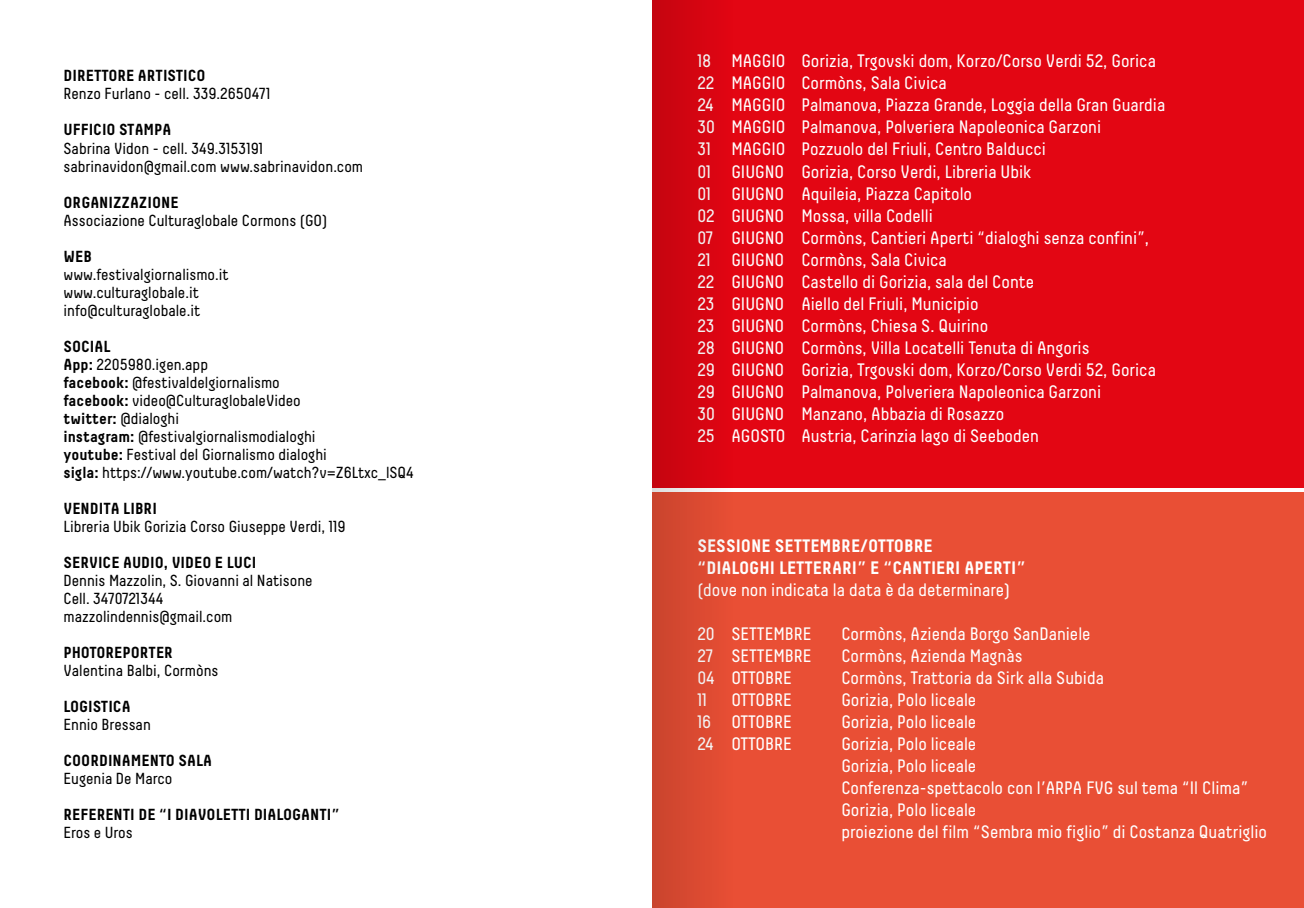
<style>
.page{position:relative;width:1304px;height:908px;background:#fff}
.page>*{position:absolute;margin:0;border:0;box-sizing:border-box;transform-origin:0 0}
.t1{font:18px/22px "Decima";color:#fff}
.t2{font:700 18px/22px "Decima";color:#fff}
.t3{font:16px/18px "Decima";color:#000}
.t4{font:700 16px "Decima";color:#000}
.s1{font-weight:700}
</style>
<div class="page">
<div style="left:652px;top:492px;width:652px;height:415px;background:#e94f35"></div>
<div style="left:652px;top:0;width:652px;height:487px;background:#e30613"></div>
<svg style="left:652px;top:0;width:164px;height:907px"></svg>
<p class="t4" style="left:63px;top:66px;width:144px">DI RETTORE ARTISTICO</p>
<p class="t3" style="left:63px;top:85px;width:209px">Renzo Furlano - cell. 339.2650471</p>
<p class="t4" style="left:63px;top:120px;width:17px">UFFICI</p>
<p class="t4" style="left:107px;top:120px;width:66px">O STAMPA</p>
<p class="t3" style="left:63px;top:139px;width:301px">Sabrina Vidon - cell. 349.3153191 sabrinavidon@gmail.com www.sabrinavidon.com</p>
<p class="t4" style="left:63px;top:192px;width:117px">ORGANIZZAZIONE</p>
<p class="t3" style="left:63px;top:211px;width:265px">Associazione Culturaglobale Cormons (GO)</p>
<p class="t4" style="left:63px;top:246px;width:30px">WEB</p>
<p class="t3" style="left:63px;top:265px;width:167px">www.festivalgiornalismo.it www.culturaglobale.it info@culturaglobale.it</p>
<p class="t3" style="left:63px;top:337px;width:352px"><span class="s1">SOCIAL<br>APP:</span> 2205980.igen.app<br><span class="s1">FACEBOOK:</span> @festivaldelgiornalismo<br><span class="s1">FACEBOOK:</span> video@CulturaglobaleVideo<br><span class="s1">TWITTER:</span> @dialoghi<br><span class="s1">INSTAGRAM:</span> @festivalgiornalismodialoghi<br><span class="s1">YOUTUBE:</span> Festival del Giornalismo dialoghi<br><span class="s1">SIGLA:</span> https://www.youtube.com/watch?v=Z6Ltxc_lSQ4</p>
<p class="t4" style="left:63px;top:498px;width:92px">VENDITA LIBRI</p>
<p class="t3" style="left:63px;top:517px;width:284px">Libreria Ubik Gorizia Corso Giuseppe Verdi, 119</p>
<p class="t4" style="left:63px;top:552px;width:179px">SERVICE AUDIO, VIDEO E LUCI</p>
<p class="t3" style="left:63px;top:571px;width:251px">Dennis Mazzolin, S. Giovanni al Natisone<br>Cell. 3470721344 mazzolindennis@gmail.com</p>
<p class="t4" style="left:63px;top:642px;width:111px">PHOTOREPORTER</p>
<p class="t3" style="left:63px;top:661px;width:157px">Valentina Balbi, Cormòns</p>
<p class="t4" style="left:63px;top:696px;width:69px">LOGISTICA</p>
<p class="t3" style="left:63px;top:715px;width:89px">Ennio Bressan</p>
<p class="t4" style="left:63px;top:750px;width:150px">COORDINAMENTO SALA</p>
<p class="t3" style="left:63px;top:769px;width:110px">Eugenia De Marco</p>
<p class="t4" style="left:63px;top:804px;width:277px">REFERENTI DE “I DIAVOLETTI DIALOGANTI ”</p>
<p class="t3" style="left:63px;top:823px;width:71px">Eros e Uros</p>
<p class="t1" style="left:697px;top:50px;width:460px">18 maggio Gorizia, Trgovski dom, Korzo/Corso Verdi 52, Gorica<br>22 MA</p>
<p class="t1" style="left:752px;top:72px;width:30px">GGIOC</p>
<p class="t1" style="left:811px;top:72px;width:138px">ormòns, Sala Civica</p>
<p class="t1" style="left:697px;top:94px;width:30px">24 MA</p>
<p class="t1" style="left:752px;top:94px;width:30px">GGIOP</p>
<p class="t1" style="left:810px;top:94px;width:357px">almanova, Piazza Grande, Loggia della Gran Guardia</p>
<p class="t1" style="left:697px;top:116px;width:31px">30 MA</p>
<p class="t1" style="left:752px;top:116px;width:30px">GGIOP</p>
<p class="t1" style="left:810px;top:116px;width:293px">almanova, Polveriera Napoleonica Garzoni</p>
<p class="t1" style="left:697px;top:138px;width:28px">31 MA</p>
<p class="t1" style="left:752px;top:138px;width:30px">GGIOP</p>
<p class="t1" style="left:810px;top:138px;width:237px">ozzuolo del Friuli, Centro Balducci</p>
<p class="t1" style="left:697px;top:160px;width:75px">01 GIUGNO</p>
<p class="t1" style="left:801px;top:160px;width:232px">Gorizia, Corso Verdi, Libreria Ubik</p>
<p class="t1" style="left:697px;top:182px;width:80px">01 GIUGNOA</p>
<p class="t1" style="left:811px;top:182px;width:163px">quileia, Piazza Capitolo</p>
<p class="t1" style="left:697px;top:204px;width:80px">02 GIUGNOM</p>
<p class="t1" style="left:813px;top:204px;width:121px">ossa, villa Codelli</p>
<p class="t1" style="left:697px;top:226px;width:80px">07 GIUGNOC</p>
<p class="t1" style="left:811px;top:226px;width:340px">ormòns, Cantieri Aperti “dialoghi senza confini”,</p>
<p class="t1" style="left:697px;top:248px;width:80px">21 GIUGNOC</p>
<p class="t1" style="left:811px;top:248px;width:138px">ormòns, Sala Civica</p>
<p class="t1" style="left:697px;top:270px;width:80px">22 GIUGNOC</p>
<p class="t1" style="left:811px;top:270px;width:225px">astello di Gorizia, sala del Conte</p>
<p class="t1" style="left:697px;top:292px;width:80px">23 GIUGNOA</p>
<p class="t1" style="left:811px;top:292px;width:169px">iello del Friuli, Municipio</p>
<p class="t1" style="left:697px;top:314px;width:80px">23 GIUGNOC</p>
<p class="t1" style="left:811px;top:314px;width:179px">ormòns, Chiesa S. Quirino</p>
<p class="t1" style="left:697px;top:336px;width:80px">28 GIUGNOC</p>
<p class="t1" style="left:811px;top:336px;width:280px">ormòns, Villa Locatelli Tenuta di Angoris</p>
<p class="t1" style="left:697px;top:358px;width:75px">29 GIUGNO</p>
<p class="t1" style="left:801px;top:358px;width:356px">Gorizia, Trgovski dom, Korzo/Corso Verdi 52, Gorica</p>
<p class="t1" style="left:697px;top:380px;width:80px">29 GIUGNOP</p>
<p class="t1" style="left:810px;top:380px;width:293px">almanova, Polveriera Napoleonica Garzoni</p>
<p class="t1" style="left:697px;top:402px;width:80px">30 GIUGNOM</p>
<p class="t1" style="left:813px;top:402px;width:193px">anzano, Abbazia di Rosazzo</p>
<p class="t1" style="left:697px;top:424px;width:91px">25 A GOSTOA</p>
<p class="t1" style="left:811px;top:424px;width:230px">ustria, Carinzia lago di Seeboden</p>
<p class="t2" style="left:697px;top:534px;width:330px">SESSIONE SETTEMBRE/OTTOBRE<br>“DIALOGHI LETTERARI ” E “CANTIERI APERTI ”</p>
<p class="t1" style="left:697px;top:578px;width:314px">(dove non indicata la data è da determinare)</p>
<p class="t1" style="left:697px;top:622px;width:30px">20 SE</p>
<p class="t1" style="left:749px;top:622px;width:29px">TTEMBREC</p>
<p class="t1" style="left:851px;top:622px;width:241px">ormòns, Azienda Borgo SanDaniele</p>
<p class="t1" style="left:697px;top:644px;width:29px">27 SE</p>
<p class="t1" style="left:749px;top:644px;width:29px">TTEMBREC</p>
<p class="t1" style="left:851px;top:644px;width:173px">ormòns, Azienda Magnàs</p>
<p class="t1" style="left:697px;top:666px;width:75px">04 OTTOBREC</p>
<p class="t1" style="left:851px;top:666px;width:255px">ormòns, Trattoria da Sirk alla Subida</p>
<p class="t1" style="left:697px;top:688px;width:67px">11 OTTOBRE</p>
<p class="t1" style="left:841px;top:688px;width:136px">Gorizia, Polo liceale</p>
<p class="t1" style="left:697px;top:710px;width:67px">16 OTTOBRE</p>
<p class="t1" style="left:841px;top:710px;width:136px">Gorizia, Polo liceale</p>
<p class="t1" style="left:697px;top:732px;width:67px">24 OTTOBRE</p>
<p class="t1" style="left:841px;top:732px;width:136px">Gorizia, Polo liceale<br>Gorizia, Polo liceale</p>
<p class="t1" style="left:697px;top:776px;width:40px">C</p>
<p class="t1" style="left:851px;top:776px;width:205px">onferenza-spettacolo con l’ARPA</p>
<p class="t1" style="left:1086px;top:776px;width:163px">FVG sul tema “Il Clima”</p>
<p class="t1" style="left:841px;top:798px;width:427px">Gorizia, Polo liceale<br>proiezione del film “Sembra mio figlio” di Costanza Quatriglio</p>
</div>
